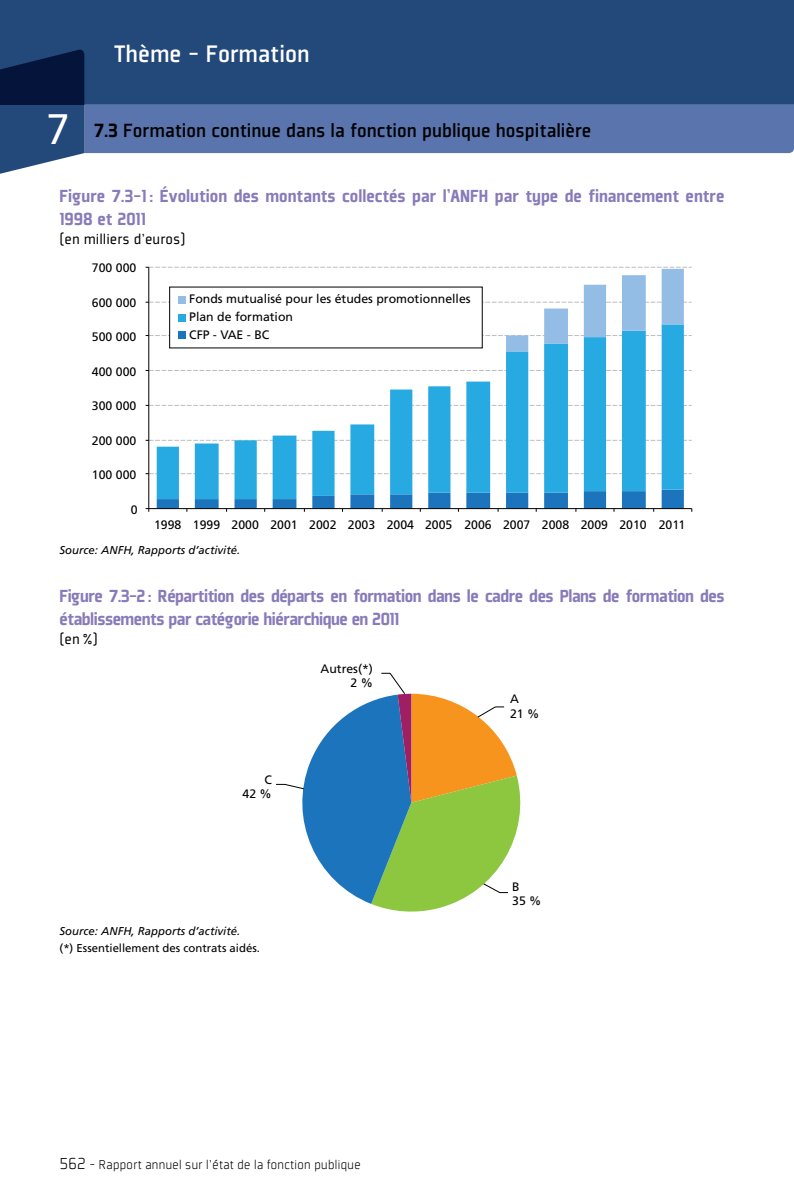
<style>
.page{position:relative;width:794px;height:1191px;background:#fff}
.page>*{position:absolute;margin:0;border:0;box-sizing:border-box;transform-origin:0 0}
.t1{font:47.25px "Plexes";color:#fff}
.t2{font:500 26.25px "Plexes";color:#fff}
.t3{font:500 21px "Plexes";color:#000}
.t4{font:900 19.25px/23.1px "Plexes";letter-spacing:-.025em;color:#897ab9}
.t5{font:900 19.25px/23.1px "Plexes";color:#897ab9}
.t6{font:15.75px "Plexes";color:#000}
.t7{font:300 14px "Plexes";letter-spacing:-.02em;color:#000}
.t8{font:12.25px/14.7px "Frutiger";color:#000}
.t9{font:italic 11.38px "Frutiger LT Std";color:#000}
.t10{font:11.38px "Frutiger";color:#000}
.s1{font-weight:900}
.s2{font-size:17.5px}
</style>
<div class="page">
<div style="left:0;top:0;width:794px;height:104px;background:#23487a"></div>
<svg style="left:0;top:50px;width:794px;height:124px"></svg>
<hr style="left:793px;top:0;width:1px;height:104px;background:#23487a">
<svg style="left:157px;top:351px;width:527px;height:138px"></svg>
<hr style="left:148px;top:267px;width:1px;height:241px;background:#000">
<svg style="left:146px;top:473px;width:546px;height:1px"></svg>
<svg style="left:146px;top:440px;width:546px;height:1px"></svg>
<svg style="left:146px;top:405px;width:546px;height:1px"></svg>
<svg style="left:146px;top:370px;width:546px;height:1px"></svg>
<svg style="left:146px;top:267px;width:546px;height:84px"></svg>
<hr style="left:149px;top:508px;width:543px;height:1px;background:#000">
<svg style="left:157px;top:489px;width:527px;height:23px"></svg>
<div style="left:169px;top:287px;width:314px;height:61px;background:#fff"></div>
<div style="left:178px;top:296px;width:8px;height:8px;background:#94bde5"></div>
<div style="left:178px;top:314px;width:8px;height:8px;background:#27aae1"></div>
<div style="left:178px;top:332px;width:8px;height:7px;background:#1c75bc"></div>
<svg style="left:350px;top:754px;width:171px;height:158px"></svg>
<svg style="left:276px;top:672px;width:233px;height:221px"></svg>
<h1 class="t1" style="left:46px;top:104px;width:25px">7</h1>
<h2 class="t2" style="left:114px;top:40px;width:197px">Thème - Formation</h2>
<h3 class="t3" style="left:94px;top:119px;width:498px"><span class="s1">7.3</span> Formation continue dans la fonction publique hospitalière</h3>
<h3 class="t5" style="left:60px;top:184px;width:666px">Figure 7.3-1 : Évolution des montants collectés par l’ANFH par type de financement entre<br>1998 et 2011</h3>
<p class="t6" style="left:60px;top:231px;width:127px">(en milliers d’euros)</p>
<p class="t8" style="left:92px;top:261px;width:46px">700 000</p>
<p class="t8" style="left:92px;top:295px;width:46px">600 000</p>
<p class="t8" style="left:92px;top:329px;width:46px">500 000</p>
<p class="t8" style="left:92px;top:364px;width:46px">400 000</p>
<p class="t8" style="left:92px;top:398px;width:46px">300 000</p>
<p class="t8" style="left:92px;top:433px;width:46px">200 000</p>
<p class="t8" style="left:92px;top:467px;width:46px">100 000</p>
<p class="t8" style="left:131px;top:502px;width:8px">0</p>
<p class="t8" style="left:189px;top:290px;width:283px;line-height:18px">Fonds mutualisé pour les études promotionnelles<br>Plan de formation<br>CFP - VAE - BC</p>
<p class="t8" style="left:154px;top:517px;width:532px">1998 1999 2000 2001 2002 2003 2004 2005 2006 2007 2008 2009 2010 2011</p>
<p class="t9" style="left:60px;top:543px;width:182px">Source: ANFH, Rapports d’activité.</p>
<h3 class="t4" style="left:60px;top:584px;width:666px">Figure 7.3-2 : Répartition des départs en formation dans le cadre des Plans de formation des établissements par catégorie hiérarchique en 2011</h3>
<p class="t6" style="left:60px;top:630px;width:40px">(en %)</p>
<p class="t8" style="left:242px;top:772px;width:31px;text-align:right">C<br>42 %</p>
<p class="t8" style="left:320px;top:661px;width:54px;text-align:right">Autres(*)<br>2 %</p>
<p class="t9" style="left:60px;top:924px;width:182px">Source: ANFH, Rapports d’activité.</p>
<p class="t10" style="left:60px;top:941px;width:202px">(*) Essentiellement des contrats aidés.</p>
<p class="t7" style="left:60px;top:1157px;width:303px"><span class="s2">562</span> - Rapport annuel sur l’état de la fonction publique</p>
<p class="t8" style="left:510px;top:691px;width:31px">A<br>21 %</p>
<p class="t8" style="left:512px;top:879px;width:31px">B<br>35 %</p>
</div>
